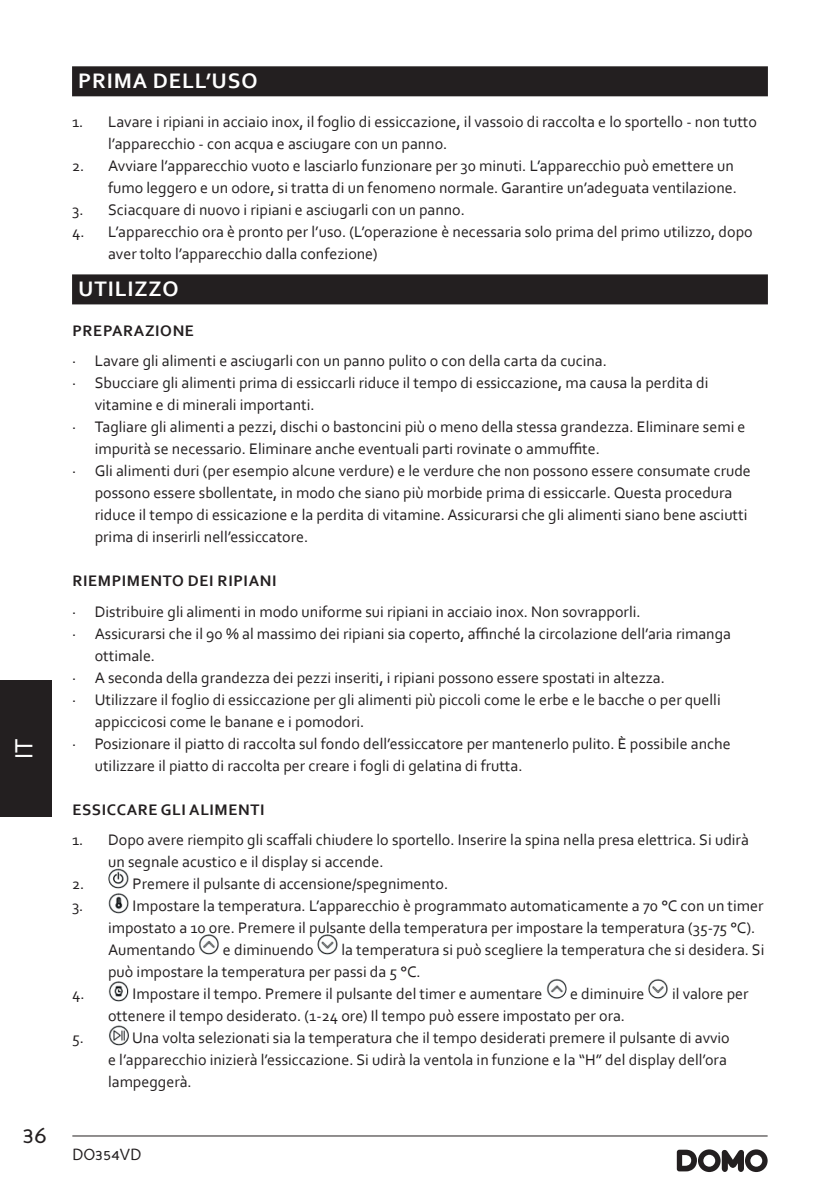
<style>
.page{position:relative;width:840px;height:1191px;background:#fff}
.page>*{position:absolute;margin:0;border:0;box-sizing:border-box;transform-origin:0 0}
.t1{font:26px "Corbel";color:#fff}
.t2{font:24px "Perspective Sans";color:#231f20}
.t3{font:700 22px "Corbel";letter-spacing:.04em;color:#fff}
.t4{font:16px/22px "Corbel";color:#231f20}
.t5{font:700 16px "Corbel";letter-spacing:.04em;color:#231f20}
.t6{font:16px "Perspective Sans";color:#231f20}
</style>
<div class="page">
<hr style="left:72px;top:1135px;width:695px;height:1px;background:#231f20">
<svg style="left:676px;top:1149px;width:91px;height:23px"></svg>
<div style="left:0;top:680px;width:51px;height:136px;background:#231f20"></div>
<div style="left:72px;top:66px;width:695px;height:30px;background:#231f20"></div>
<div style="left:72px;top:274px;width:695px;height:30px;background:#231f20"></div>
<img style="left:108px;top:868px;width:21px;height:21px;border-radius:11px">
<img style="left:108px;top:892px;width:21px;height:22px;border-radius:11px">
<img style="left:198px;top:934px;width:21px;height:21px;border-radius:11px">
<img style="left:317px;top:934px;width:21px;height:21px;border-radius:11px">
<img style="left:108px;top:980px;width:21px;height:22px;border-radius:11px">
<img style="left:545px;top:978px;width:21px;height:21px;border-radius:11px">
<img style="left:647px;top:978px;width:21px;height:21px;border-radius:11px">
<img style="left:108px;top:1024px;width:21px;height:22px;border-radius:11px">
<h1 class="t1" style="left:8px;top:759px;width:22px;rotate:-90deg">IT</h1>
<h2 class="t2" style="left:23px;top:1120px;width:26px">36</h2>
<h3 class="t3" style="left:78px;top:67px;width:181px">PRIMA DELL’USO</h3>
<p class="t4" style="left:108px;top:111px;width:650px;text-indent:-36px">1. Lavare i ripiani in acciaio inox, il foglio di essiccazione, il vassoio di raccolta e lo sportello - non tutto l’apparecchio - con acqua e asciugare con un panno.</p>
<p class="t4" style="left:72px;top:155px;width:666px;text-align:right">2. Avviare l’apparecchio vuoto e lasciarlo funzionare per 30 minuti. L’apparecchio può emettere un fumo leggero e un odore, si tratta di un fenomeno normale. Garantire un’adeguata ventilazione.</p>
<p class="t4" style="left:72px;top:199px;width:394px">3. Sciacquare di nuovo i ripiani e asciugarli con un panno.</p>
<p class="t4" style="left:108px;top:221px;width:645px;text-indent:-36px">4. L’apparecchio ora è pronto per l’uso. (L’operazione è necessaria solo prima del primo utilizzo, dopo aver tolto l’apparecchio dalla confezione)</p>
<h3 class="t3" style="left:78px;top:275px;width:102px">UTILIZZO</h3>
<p class="t5" style="left:72px;top:320px;width:123px">PREPARAZIONE</p>
<p class="t4" style="left:72px;top:349px;width:536px">· Lavare gli alimenti e asciugarli con un panno pulito o con della carta da cucina.</p>
<p class="t4" style="left:72px;top:371px;width:637px">· Sbucciare gli alimenti prima di essiccarli riduce il tempo di essiccazione, ma causa la perdita di</p>
<p class="t4" style="left:95px;top:393px;width:221px">vitamine e di minerali importanti.</p>
<p class="t4" style="left:72px;top:415px;width:674px">· Tagliare gli alimenti a pezzi, dischi o bastoncini più o meno della stessa grandezza. Eliminare semi e</p>
<p class="t4" style="left:95px;top:437px;width:506px">impurità se necessario. Eliminare anche eventuali parti rovinate o ammuffite.</p>
<p class="t4" style="left:72px;top:459px;width:680px">· Gli alimenti duri (per esempio alcune verdure) e le verdure che non possono essere consumate crude</p>
<p class="t4" style="left:95px;top:481px;width:638px">possono essere sbollentate, in modo che siano più morbide prima di essiccarle. Questa procedura</p>
<p class="t4" style="left:95px;top:503px;width:653px">riduce il tempo di essicazione e la perdita di vitamine. Assicurarsi che gli alimenti siano bene asciutti</p>
<p class="t4" style="left:95px;top:525px;width:215px">prima di inserirli nell’essiccatore.</p>
<p class="t5" style="left:72px;top:571px;width:205px">RIEMPIMENTO DEI RIPIANI</p>
<p class="t4" style="left:72px;top:600px;width:569px">· Distribuire gli alimenti in modo uniforme sui ripiani in acciaio inox. Non sovrapporli.</p>
<p class="t4" style="left:72px;top:622px;width:660px">· Assicurarsi che il 90 % al massimo dei ripiani sia coperto, affinché la circolazione dell’aria rimanga</p>
<p class="t4" style="left:95px;top:644px;width:62px">ottimale.</p>
<p class="t4" style="left:72px;top:666px;width:594px">· A seconda della grandezza dei pezzi inseriti, i ripiani possono essere spostati in altezza.</p>
<p class="t4" style="left:72px;top:688px;width:649px">· Utilizzare il foglio di essiccazione per gli alimenti più piccoli come le erbe e le bacche o per quelli</p>
<p class="t4" style="left:95px;top:710px;width:271px">appiccicosi come le banane e i pomodori.</p>
<p class="t4" style="left:72px;top:732px;width:659px">· Posizionare il piatto di raccolta sul fondo dell’essiccatore per mantenerlo pulito. È possibile anche</p>
<p class="t4" style="left:95px;top:754px;width:429px">utilizzare il piatto di raccolta per creare i fogli di gelatina di frutta.</p>
<p class="t5" style="left:72px;top:799px;width:194px">ESSICCARE GLI ALIMENTI</p>
<p class="t4" style="left:72px;top:828px;width:678px">1. Dopo avere riempito gli scaffali chiudere lo sportello. Inserire la spina nella presa elettrica. Si udirà</p>
<p class="t4" style="left:108px;top:850px;width:277px">un segnale acustico e il display si accende.</p>
<p class="t4" style="left:72px;top:872px;width:14px">2.</p>
<p class="t4" style="left:132px;top:872px;width:317px">Premere il pulsante di accensione/spegnimento.</p>
<p class="t4" style="left:72px;top:894px;width:13px">3.</p>
<p class="t4" style="left:108px;top:894px;width:656px;text-indent:24px">Impostare la temperatura. L’apparecchio è programmato automaticamente a 70 °C con un timer impostato a 10 ore. Premere il pulsante della temperatura per impostare la temperatura (35-75 °C).<br>Aumentando</p>
<p class="t4" style="left:108px;top:938px;width:657px;text-indent:233px">la temperatura si può scegliere la temperatura che si desidera. Si può impostare la temperatura per passi da 5 °C.</p>
<p class="t4" style="left:223px;top:938px;width:92px">e diminuendo</p>
<p class="t4" style="left:72px;top:982px;width:14px">4.</p>
<p class="t4" style="left:132px;top:982px;width:411px">Impostare il tempo. Premere il pulsante del timer e aumentare</p>
<p class="t4" style="left:569px;top:982px;width:76px">e diminuire</p>
<p class="t4" style="left:671px;top:982px;width:78px">il valore per</p>
<p class="t4" style="left:108px;top:1004px;width:518px">ottenere il tempo desiderato. (1-24 ore) Il tempo può essere impostato per ora.</p>
<p class="t4" style="left:72px;top:1026px;width:13px">5.</p>
<p class="t4" style="left:108px;top:1026px;width:622px;text-indent:24px">Una volta selezionati sia la temperatura che il tempo desiderati premere il pulsante di avvio e l’apparecchio inizierà l’essiccazione. Si udirà la ventola in funzione e la “H” del display dell’ora lampeggerà.</p>
<p class="t6" style="left:72px;top:1145px;width:71px">DO354VD</p>
</div>
